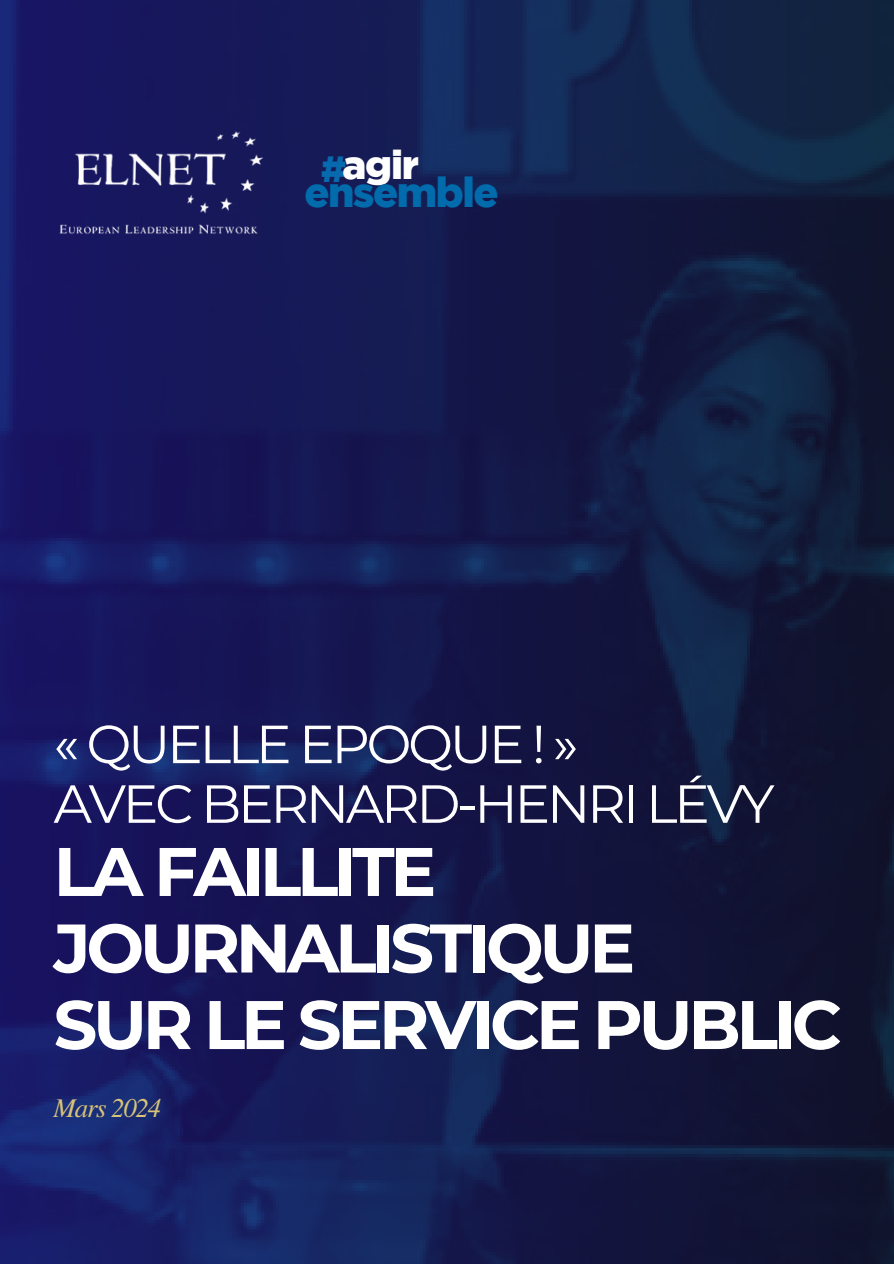
<style>
.page{position:relative;width:894px;height:1264px;background:#fff}
.page>*{position:absolute;margin:0;border:0;box-sizing:border-box;transform-origin:0 0}
.t1{font:700 68.55px/76.5px "Montserrat";letter-spacing:-.065em;color:#fff}
.t2{font:53.55px/59.7px "Montserrat";letter-spacing:-.065em;color:#fff}
.t3{font:900 41.55px "Gotham HTF";letter-spacing:-.035em;color:#016bab}
.t4{font:900 40.05px "Gotham HTF";color:#fefefe}
.t5{font:900 36.3px "Gotham HTF";color:#076aae}
.t6{font:italic 26.85px "Te X Gyre Termes";letter-spacing:-.045em;color:#d8c377}
</style>
<div class="page">
<img style="left:0;top:0;width:893px;height:1263px">
<img style="left:54px;top:125px;width:216px;height:114px">
<p class="t5" style="left:320px;top:153px;width:27px">#</p>
<h2 class="t4" style="left:342px;top:146px;width:78px">agir</h2>
<h1 class="t3" style="left:304px;top:174px;width:196px">ensemble</h1>
<p class="t2" style="left:54px;top:714px;width:722px">« QUELLE EPOQUE ! »<br>AVEC BERNARD-HENRI LÉVY</p>
<p class="t1" style="left:54px;top:833px;width:789px">LA FAILLITE<br>JOURNALISTIQUE<br>SUR LE SERVICE PUBLIC</p>
<h2 class="t6" style="left:54px;top:1087px;width:109px">Mars 2024</h2>
</div>
